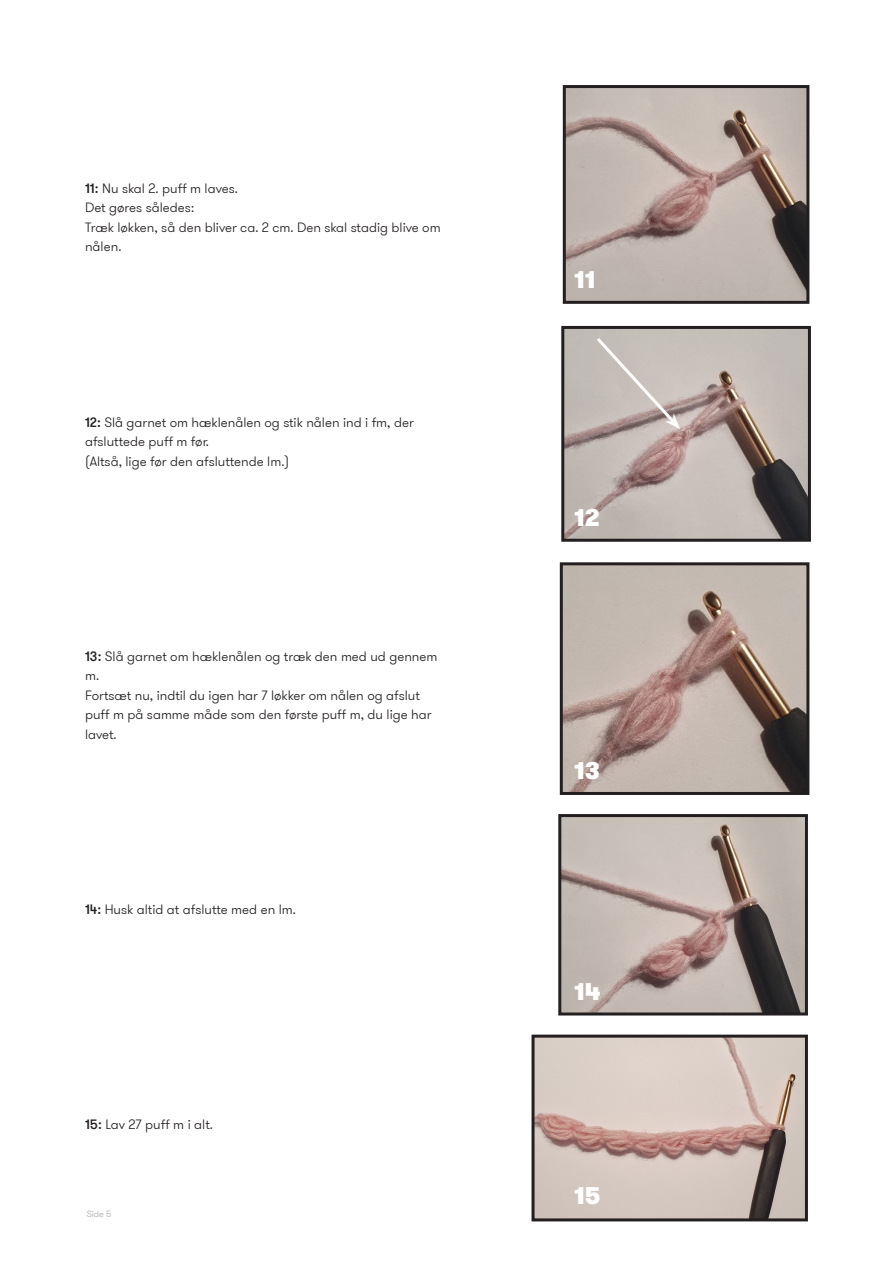
<style>
.page{position:relative;width:893px;height:1263px;background:#fff}
.page>*{position:absolute;margin:0;border:0;box-sizing:border-box;transform-origin:0 0}
.t1{font:900 24px "GT Walsheim Pro";color:#fff}
.t2{font:300 13.5px/19.5px "GT Walsheim Pro";color:#231f20}
.t3{font:300 9px "GT Walsheim Pro";color:#a8a9ad}
.s1{font-weight:500}
</style>
<div class="page">
<img style="left:567px;top:89px;width:238px;height:211px">
<div style="left:563px;top:85px;width:246px;height:219px;border:3px solid #231f20"></div>
<img style="left:565px;top:330px;width:242px;height:208px">
<div style="left:561px;top:326px;width:250px;height:216px;border:3px solid #231f20"></div>
<img style="left:564px;top:566px;width:241px;height:225px">
<div style="left:560px;top:562px;width:249px;height:233px;border:3px solid #231f20"></div>
<img style="left:562px;top:818px;width:242px;height:193px">
<div style="left:558px;top:814px;width:250px;height:201px;border:3px solid #231f20"></div>
<img style="left:535px;top:1038px;width:269px;height:179px">
<div style="left:531px;top:1034px;width:277px;height:187px;border:3px solid #231f20"></div>
<svg style="left:594px;top:335px;width:86px;height:94px;background:#c4bcb7"></svg>
<p class="t2" style="left:85px;top:179px;width:154px"><span class="s1">11:</span> Nu skal 2. puff m laves.</p>
<p class="t2" style="left:85px;top:198px;width:111px">Det gøres således:</p>
<p class="t2" style="left:85px;top:218px;width:357px">Træk løkken, så den bliver ca. 2 cm. Den skal stadig blive om nålen.</p>
<p class="t2" style="left:85px;top:413px;width:330px"><span class="s1">12:</span> Slå garnet om hæklenålen og stik nålen ind i fm, der afsluttede puff m før.</p>
<p class="t2" style="left:85px;top:452px;width:206px">(Altså, lige før den afsluttende lm.)</p>
<p class="t2" style="left:85px;top:647px;width:354px"><span class="s1">13:</span> Slå garnet om hæklenålen og træk den med ud gennem m.</p>
<p class="t2" style="left:85px;top:686px;width:348px">Fortsæt nu, indtil du igen har 7 løkker om nålen og afslut puff m på samme måde som den første puff m, du lige har lavet.</p>
<p class="t2" style="left:85px;top:900px;width:212px"><span class="s1">14:</span> Husk altid at afslutte med en lm.</p>
<p class="t2" style="left:85px;top:1115px;width:129px"><span class="s1">15:</span> Lav 27 puff m i alt.</p>
<p class="t3" style="left:87px;top:1208px;width:26px">Side 5</p>
<p class="t1" style="left:574px;top:263px;width:23px">11</p>
<p class="t1" style="left:574px;top:501px;width:27px">12</p>
<p class="t1" style="left:574px;top:754px;width:27px">13</p>
<p class="t1" style="left:574px;top:975px;width:28px">14</p>
<p class="t1" style="left:574px;top:1179px;width:28px">15</p>
</div>
